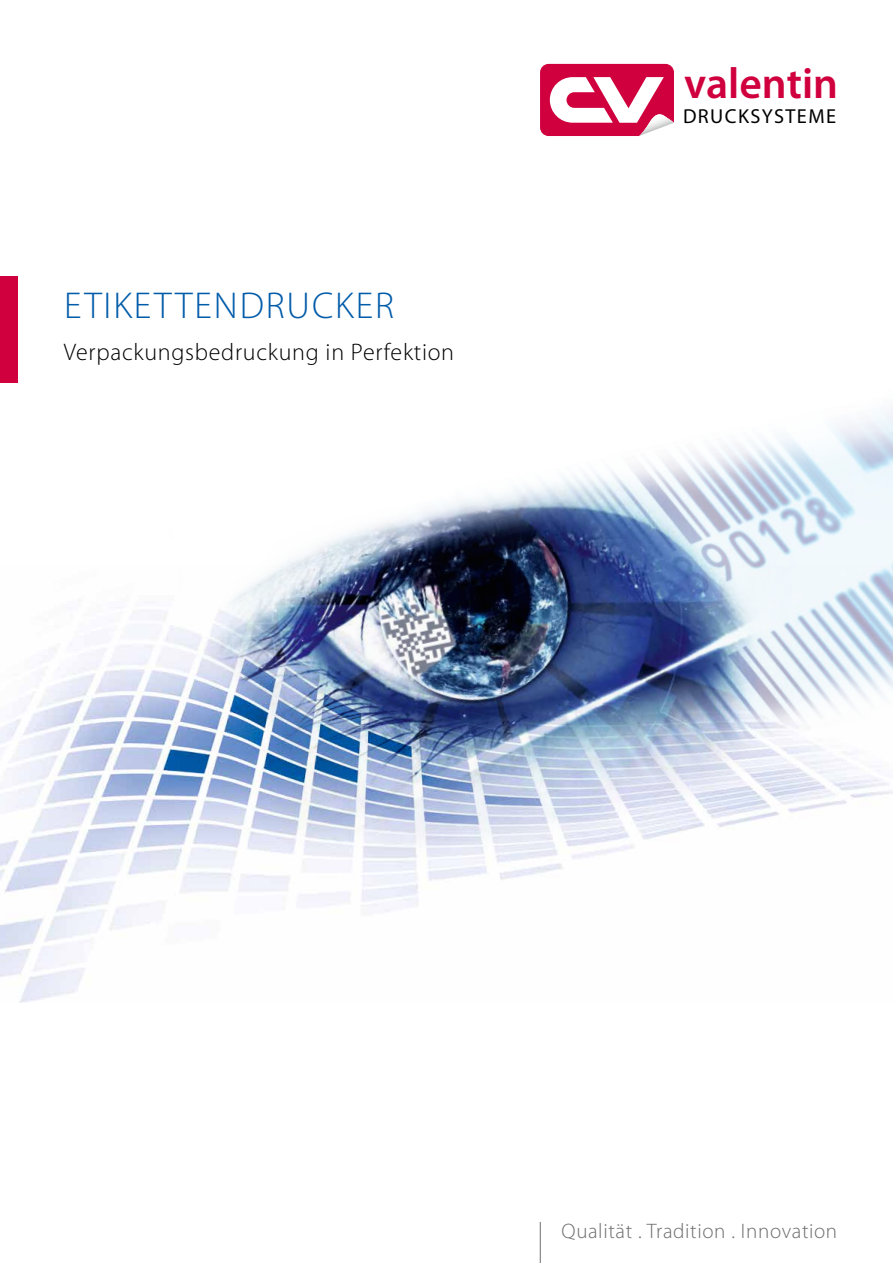
<style>
.page{position:relative;width:893px;height:1263px;background:#fff}
.page>*{position:absolute;margin:0;border:0;box-sizing:border-box;transform-origin:0 0}
.t1{font:600 43.5px "Myriad Pro";color:#cf003d}
.t2{font:300 37.5px "Myriad Pro";letter-spacing:.05em;color:#005ba9}
.t3{font:300 24px "Myriad Pro";letter-spacing:.03em;color:#000}
.t4{font:300 21px "Myriad Pro";letter-spacing:.03em;color:#6e6e6e}
.t5{font:20.25px "Myriad Pro";letter-spacing:.07em;color:#000}
</style>
<div class="page">
<img style="left:0;top:648px;width:97px;height:354px">
<img style="left:68px;top:409px;width:825px;height:522px">
<svg style="left:540px;top:64px;width:134px;height:72px"></svg>
<div style="left:0;top:276px;width:17px;height:106px;background:#cf003d"></div>
<hr style="left:540px;top:1222px;width:1px;height:41px;background:#6e6e6e">
<h2 class="t2" style="left:64px;top:284px;width:331px">ETIKETTENDRUCKER</h2>
<p class="t3" style="left:64px;top:339px;width:392px">Verpackungsbedruckung in Perfektion</p>
<h1 class="t1" style="left:684px;top:56px;width:156px">valentin</h1>
<p class="t5" style="left:683px;top:103px;width:155px">DRUCKSYSTEME</p>
<p class="t4" style="left:562px;top:1219px;width:277px">Qualität . Tradition . Innovation</p>
</div>
